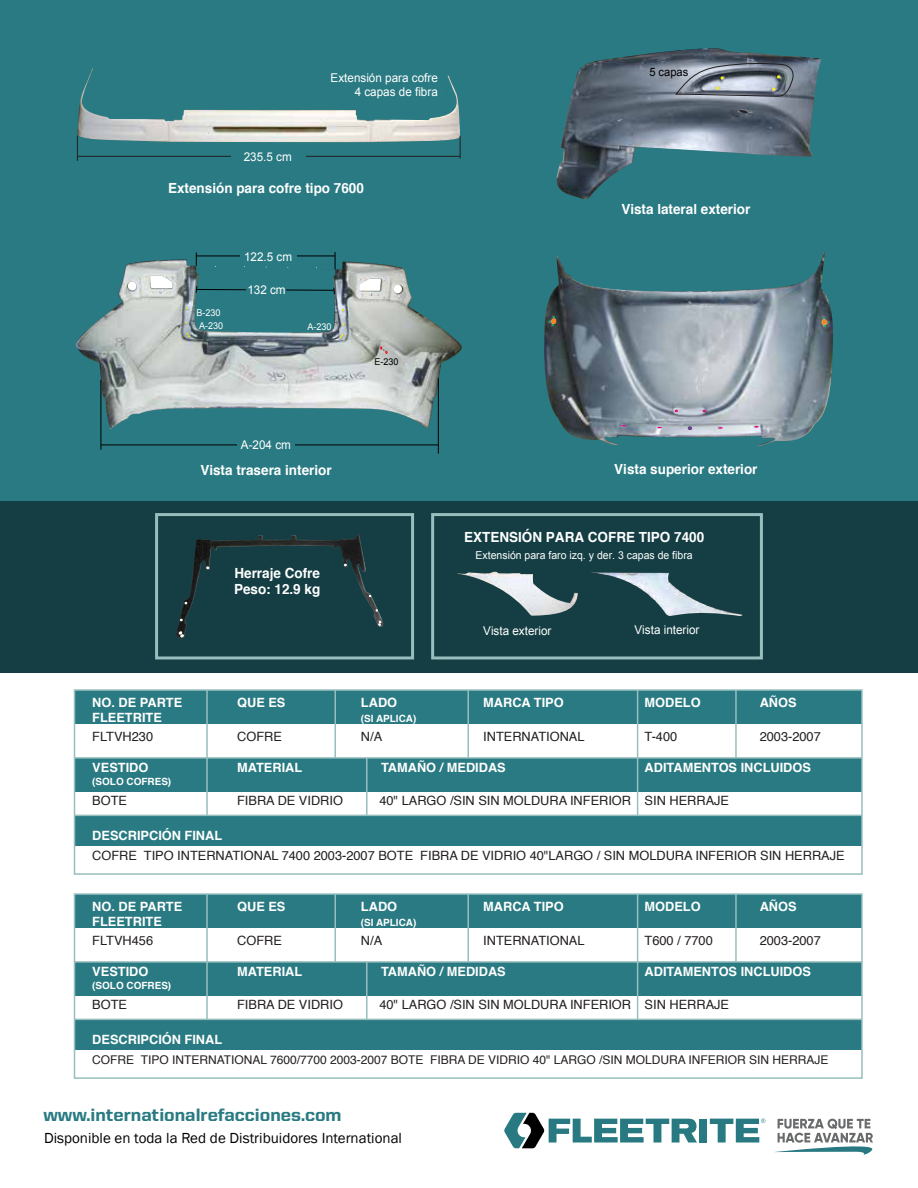
<style>
.page{position:relative;width:918px;height:1188px;background:#fff}
.page>*{position:absolute;margin:0;border:0;box-sizing:border-box;transform-origin:0 0}
.t1{font:800 18px "United Sans Reg";color:#297a82}
.t2{font:15px "Franklin Gothic";color:#000}
.t3{font:700 13.95px/16.2px "Helvetica";color:#fff}
.t4{font:12.75px "Helvetica";color:#231f20}
.t5{font:700 12.75px "Helvetica";color:#fff}
.t6{font:12.15px/14.1px "Arial";color:#fff;text-align:right}
.t7{font:12px "Helvetica";color:#231f20}
.t8{font:11.55px "Arial";color:#000}
.t9{font:10.8px "Arial";color:#fff}
.t10{font:700 9.9px "Helvetica";color:#fff}
.t11{font:9.45px "Arial";color:#fff}
.t12{font:9.45px "Arial";color:#000}
</style>
<div class="page">
<div style="left:0;top:0;width:918px;height:672px;background:#297a82"></div>
<div style="left:0;top:501px;width:918px;height:171px;background:#143e43"></div>
<svg style="left:504px;top:1113px;width:193px;height:35px"></svg>
<div style="left:699px;top:1119px;width:8px;height:24px;background:#287981"></div>
<svg style="left:710px;top:1119px;width:55px;height:24px"></svg>
<svg style="left:774px;top:1119px;width:99px;height:36px"></svg>
<svg style="left:77px;top:142px;width:1px;height:19px"></svg>
<img style="left:77px;top:69px;width:383px;height:73px">
<hr style="left:77px;top:156px;width:383px;height:1px;background:#231f20">
<div style="left:231px;top:152px;width:75px;height:8px;background:#297a82"></div>
<svg style="left:460px;top:136px;width:1px;height:22px"></svg>
<img style="left:76px;top:260px;width:386px;height:169px">
<svg style="left:393px;top:284px;width:10px;height:12px"></svg>
<svg style="left:359px;top:279px;width:26px;height:19px"></svg>
<svg style="left:127px;top:281px;width:10px;height:12px"></svg>
<svg style="left:146px;top:276px;width:27px;height:19px"></svg>
<hr style="left:438px;top:378px;width:1px;height:76px;background:#000">
<hr style="left:101px;top:445px;width:337px;height:1px;background:#000">
<div style="left:237px;top:441px;width:57px;height:7px;background:#297a82"></div>
<svg style="left:380px;top:347px;width:7px;height:7px"></svg>
<hr style="left:101px;top:380px;width:1px;height:70px;background:#000">
<svg style="left:185px;top:252px;width:159px;height:86px"></svg>
<div style="left:246px;top:284px;width:40px;height:12px;background:#297a82"></div>
<img style="left:556px;top:48px;width:265px;height:151px">
<svg style="left:736px;top:110px;width:14px;height:5px"></svg>
<svg style="left:675px;top:63px;width:121px;height:34px;background:#888f9a"></svg>
<img style="left:544px;top:252px;width:289px;height:194px">
<svg style="left:822px;top:317px;width:8px;height:10px"></svg>
<svg style="left:549px;top:316px;width:7px;height:10px"></svg>
<svg style="left:688px;top:427px;width:4px;height:3px"></svg>
<img style="left:457px;top:572px;width:121px;height:44px">
<img style="left:594px;top:573px;width:149px;height:43px">
<div style="left:431px;top:513px;width:332px;height:146px;border:3px solid #98bebe"></div>
<div style="left:155px;top:513px;width:259px;height:146px;border:3px solid #98bebe"></div>
<img style="left:176px;top:534px;width:208px;height:105px">
<svg style="left:179px;top:632px;width:5px;height:5px"></svg>
<div style="left:74px;top:690px;width:788px;height:34px;background:#297a82"></div>
<div style="left:74px;top:758px;width:788px;height:34px;background:#297a82"></div>
<div style="left:74px;top:815px;width:788px;height:31px;background:#297a82"></div>
<div style="left:74px;top:689px;width:789px;height:186px;border:2px solid #98bebe"></div>
<hr style="left:75px;top:757px;width:787px;height:2px;background:#98bebe">
<hr style="left:75px;top:815px;width:787px;height:1px;background:#98bebe">
<hr style="left:206px;top:690px;width:2px;height:125px;background:#98bebe">
<hr style="left:366px;top:758px;width:2px;height:57px;background:#98bebe">
<hr style="left:467px;top:690px;width:2px;height:68px;background:#98bebe">
<hr style="left:637px;top:690px;width:1px;height:125px;background:#98bebe">
<hr style="left:735px;top:690px;width:2px;height:68px;background:#98bebe">
<hr style="left:334px;top:690px;width:2px;height:68px;background:#98bebe">
<div style="left:74px;top:894px;width:788px;height:34px;background:#297a82"></div>
<div style="left:74px;top:962px;width:788px;height:34px;background:#297a82"></div>
<div style="left:74px;top:1019px;width:788px;height:31px;background:#297a82"></div>
<div style="left:74px;top:893px;width:789px;height:186px;border:2px solid #98bebe"></div>
<hr style="left:75px;top:961px;width:787px;height:2px;background:#98bebe">
<hr style="left:75px;top:1019px;width:787px;height:1px;background:#98bebe">
<hr style="left:206px;top:894px;width:2px;height:125px;background:#98bebe">
<hr style="left:366px;top:962px;width:2px;height:57px;background:#98bebe">
<hr style="left:467px;top:894px;width:2px;height:68px;background:#98bebe">
<hr style="left:637px;top:894px;width:1px;height:125px;background:#98bebe">
<hr style="left:735px;top:894px;width:2px;height:68px;background:#98bebe">
<hr style="left:334px;top:894px;width:2px;height:68px;background:#98bebe">
<p class="t6" style="left:244px;top:150px;width:50px">235.5 cm</p>
<p class="t6" style="left:331px;top:70px;width:109px">Extensión para cofre<br>4 capas de fibra</p>
<p class="t3" style="left:168px;top:181px;width:197px">Extensión para cofre tipo 7600</p>
<p class="t6" style="left:244px;top:250px;width:50px">122.5 cm</p>
<p class="t11" style="left:196px;top:307px;width:26px">B-230</p>
<p class="t6" style="left:247px;top:282px;width:40px">132 cm</p>
<p class="t11" style="left:199px;top:319px;width:26px">A-230</p>
<p class="t11" style="left:307px;top:320px;width:26px">A-230</p>
<p class="t12" style="left:374px;top:355px;width:26px">E-230</p>
<p class="t8" style="left:649px;top:64px;width:40px">5 capas</p>
<p class="t3" style="left:621px;top:201px;width:131px">Vista lateral exterior</p>
<p class="t6" style="left:241px;top:438px;width:52px">A-204 cm</p>
<p class="t3" style="left:200px;top:462px;width:133px">Vista trasera interior</p>
<p class="t3" style="left:234px;top:565px;width:88px">Herraje Cofre<br>Peso: 12.9 kg</p>
<p class="t3" style="left:614px;top:461px;width:145px">Vista superior exterior</p>
<p class="t3" style="left:464px;top:529px;width:242px">EXTENSIÓN PARA COFRE TIPO 7400</p>
<p class="t9" style="left:476px;top:548px;width:219px">Extensión para faro izq. y der. 3 capas de fibra</p>
<p class="t6" style="left:483px;top:624px;width:70px">Vista exterior</p>
<p class="t6" style="left:635px;top:623px;width:66px">Vista interior</p>
<p class="t5" style="left:92px;top:692px;width:91px">NO. DE PARTE</p>
<p class="t5" style="left:237px;top:692px;width:50px">QUE ES</p>
<p class="t5" style="left:361px;top:692px;width:38px">LADO</p>
<p class="t5" style="left:483px;top:692px;width:82px">MARCA TIPO</p>
<p class="t5" style="left:645px;top:692px;width:58px">MODELO</p>
<p class="t5" style="left:760px;top:692px;width:38px">AÑOS</p>
<p class="t5" style="left:92px;top:708px;width:71px">FLEETRITE</p>
<p class="t10" style="left:361px;top:711px;width:57px">(SI APLICA)</p>
<p class="t4" style="left:92px;top:727px;width:62px">FLTVH230</p>
<p class="t4" style="left:237px;top:727px;width:46px">COFRE</p>
<p class="t4" style="left:361px;top:727px;width:23px">N/A</p>
<p class="t4" style="left:483px;top:727px;width:103px">INTERNATIONAL</p>
<p class="t4" style="left:645px;top:727px;width:34px">T-400</p>
<p class="t4" style="left:760px;top:727px;width:63px">2003-2007</p>
<p class="t5" style="left:92px;top:757px;width:58px">VESTIDO</p>
<p class="t5" style="left:237px;top:757px;width:67px">MATERIAL</p>
<p class="t5" style="left:381px;top:757px;width:126px">TAMAÑO / MEDIDAS</p>
<p class="t5" style="left:645px;top:757px;width:168px">ADITAMENTOS INCLUIDOS</p>
<p class="t10" style="left:92px;top:773px;width:80px">(SOLO COFRES)</p>
<p class="t4" style="left:92px;top:791px;width:36px">BOTE</p>
<p class="t4" style="left:237px;top:791px;width:107px">FIBRA DE VIDRIO</p>
<p class="t4" style="left:379px;top:791px;width:351px">40" LARGO /SIN SIN MOLDURA INFERIOR SIN HERRAJE</p>
<p class="t5" style="left:92px;top:826px;width:131px">DESCRIPCIÓN FINAL</p>
<p class="t4" style="left:92px;top:846px;width:754px">COFRE TIPO INTERNATIONAL 7400 2003-2007 BOTE FIBRA DE VIDRIO 40"LARGO / SIN MOLDURA INFERIOR SIN HERRAJE</p>
<p class="t5" style="left:92px;top:896px;width:91px">NO. DE PARTE</p>
<p class="t5" style="left:237px;top:896px;width:50px">QUE ES</p>
<p class="t5" style="left:361px;top:896px;width:38px">LADO</p>
<p class="t5" style="left:483px;top:896px;width:82px">MARCA TIPO</p>
<p class="t5" style="left:645px;top:896px;width:58px">MODELO</p>
<p class="t5" style="left:760px;top:896px;width:38px">AÑOS</p>
<p class="t5" style="left:92px;top:912px;width:71px">FLEETRITE</p>
<p class="t10" style="left:361px;top:915px;width:57px">(SI APLICA)</p>
<p class="t4" style="left:92px;top:931px;width:62px">FLTVH456</p>
<p class="t4" style="left:237px;top:931px;width:46px">COFRE</p>
<p class="t4" style="left:361px;top:931px;width:23px">N/A</p>
<p class="t4" style="left:483px;top:931px;width:103px">INTERNATIONAL</p>
<p class="t4" style="left:645px;top:931px;width:70px">T600 / 7700</p>
<p class="t4" style="left:760px;top:931px;width:63px">2003-2007</p>
<p class="t5" style="left:92px;top:961px;width:58px">VESTIDO</p>
<p class="t5" style="left:237px;top:961px;width:67px">MATERIAL</p>
<p class="t5" style="left:381px;top:961px;width:126px">TAMAÑO / MEDIDAS</p>
<p class="t5" style="left:645px;top:961px;width:168px">ADITAMENTOS INCLUIDOS</p>
<p class="t10" style="left:92px;top:977px;width:80px">(SOLO COFRES)</p>
<p class="t4" style="left:92px;top:995px;width:36px">BOTE</p>
<p class="t4" style="left:237px;top:995px;width:107px">FIBRA DE VIDRIO</p>
<p class="t4" style="left:379px;top:995px;width:351px">40" LARGO /SIN SIN MOLDURA INFERIOR SIN HERRAJE</p>
<p class="t5" style="left:92px;top:1030px;width:131px">DESCRIPCIÓN FINAL</p>
<p class="t7" style="left:92px;top:1051px;width:738px">COFRE TIPO INTERNATIONAL 7600/7700 2003-2007 BOTE FIBRA DE VIDRIO 40" LARGO /SIN MOLDURA INFERIOR SIN HERRAJE</p>
<h1 class="t1" style="left:44px;top:1105px;width:300px">www.internationalrefacciones.com</h1>
<p class="t2" style="left:44px;top:1129px;width:360px">Disponible en toda la Red de Distribuidores International</p>
</div>
